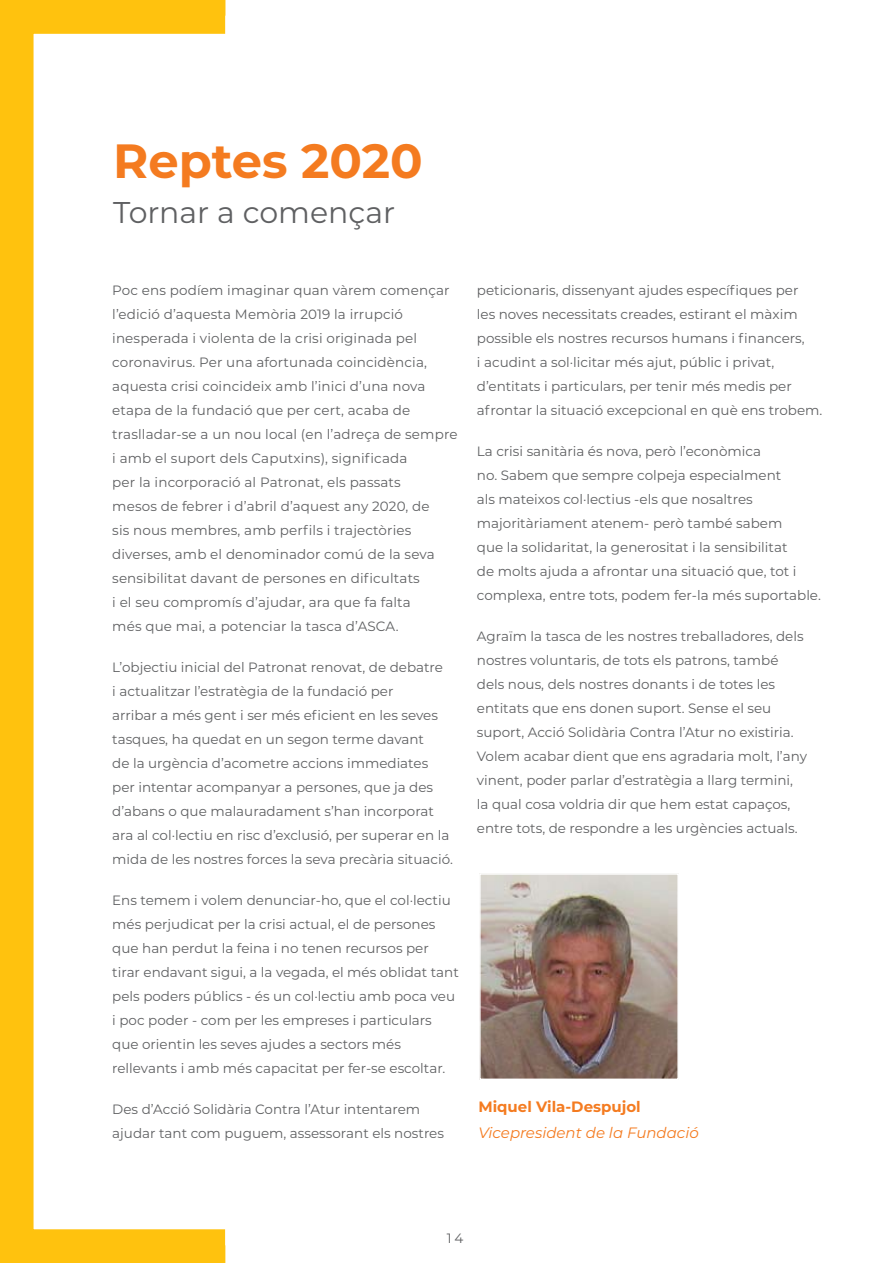
<style>
.page{position:relative;width:893px;height:1263px;background:#fff}
.page>*{position:absolute;margin:0;border:0;box-sizing:border-box;transform-origin:0 0}
.t1{font:700 48px "Montserrat";color:#f47b20}
.t2{font:30px "Montserrat";color:#5f6062}
.t3{font:italic 15px "Montserrat";color:#f47b20}
.t4{font:700 15px "Montserrat";color:#f47b20}
.t5{font:13.5px/24px "Montserrat";color:#5f6062}
</style>
<div class="page">
<svg style="left:0;top:0;width:226px;height:1263px"></svg>
<img style="left:482px;top:876px;width:194px;height:201px">
<div style="left:479px;top:873px;width:200px;height:207px;border:2px solid #fff"></div>
<h1 class="t1" style="left:113px;top:127px;width:311px">Reptes 2020</h1>
<h2 class="t2" style="left:113px;top:192px;width:284px">Tornar a començar</h2>
<p class="t5" style="left:112px;top:278px;width:347px">Poc ens podíem imaginar quan vàrem començar l’edició d’aquesta Memòria 2019 la irrupció inesperada i violenta de la crisi originada pel coronavirus. Per una afortunada coincidència, aquesta crisi coincideix amb l’inici d’una nova etapa de la fundació que per cert, acaba de traslladar-se a un nou local (en l’adreça de sempre i amb el suport dels Caputxins), significada<br>per la incorporació al Patronat, els passats<br>mesos de febrer i d’abril d’aquest any 2020, de<br>sis nous membres, amb perfils i trajectòries diverses, amb el denominador comú de la seva sensibilitat davant de persones en dificultats<br>i el seu compromís d’ajudar, ara que fa falta<br>més que mai, a potenciar la tasca d’ASCA.</p>
<p class="t5" style="left:112px;top:655px;width:342px">L’objectiu inicial del Patronat renovat, de debatre<br>i actualitzar l’estratègia de la fundació per<br>arribar a més gent i ser més eficient en les seves tasques, ha quedat en un segon terme davant<br>de la urgència d’acometre accions immediates per intentar acompanyar a persones, que ja des d’abans o que malauradament s’han incorporat ara al col·lectiu en risc d’exclusió, per superar en la mida de les nostres forces la seva precària situació.</p>
<p class="t5" style="left:112px;top:888px;width:348px">Ens temem i volem denunciar-ho, que el col·lectiu més perjudicat per la crisi actual, el de persones que han perdut la feina i no tenen recursos per tirar endavant sigui, a la vegada, el més oblidat tant pels poders públics - és un col·lectiu amb poca veu i poc poder - com per les empreses i particulars que orientin les seves ajudes a sectors més rellevants i amb més capacitat per fer-se escoltar.</p>
<p class="t5" style="left:112px;top:1097px;width:333px">Des d’Acció Solidària Contra l’Atur intentarem ajudar tant com puguem, assessorant els nostres</p>
<p class="t5" style="left:477px;top:278px;width:347px">peticionaris, dissenyant ajudes específiques per<br>les noves necessitats creades, estirant el màxim possible els nostres recursos humans i financers,<br>i acudint a sol·licitar més ajut, públic i privat, d’entitats i particulars, per tenir més medis per afrontar la situació excepcional en què ens trobem.</p>
<p class="t5" style="left:477px;top:439px;width:346px">La crisi sanitària és nova, però l’econòmica<br>no. Sabem que sempre colpeja especialment<br>als mateixos col·lectius -els que nosaltres majoritàriament atenem- però també sabem<br>que la solidaritat, la generositat i la sensibilitat<br>de molts ajuda a afrontar una situació que, tot i complexa, entre tots, podem fer-la més suportable.</p>
<p class="t5" style="left:477px;top:624px;width:332px">Agraïm la tasca de les nostres treballadores, dels nostres voluntaris, de tots els patrons, també dels nous, dels nostres donants i de totes les entitats que ens donen suport. Sense el seu suport, Acció Solidària Contra l’Atur no existiria.<br>Volem acabar dient que ens agradaria molt, l’any vinent, poder parlar d’estratègia a llarg termini, la qual cosa voldria dir que hem estat capaços, entre tots, de respondre a les urgències actuals.</p>
<p class="t4" style="left:478px;top:1096px;width:164px">Miquel Vila-Despujol</p>
<p class="t3" style="left:478px;top:1122px;width:222px">Vicepresident de la Fundació</p>
<p class="t5" style="left:447px;top:1225px;width:18px">14</p>
</div>
